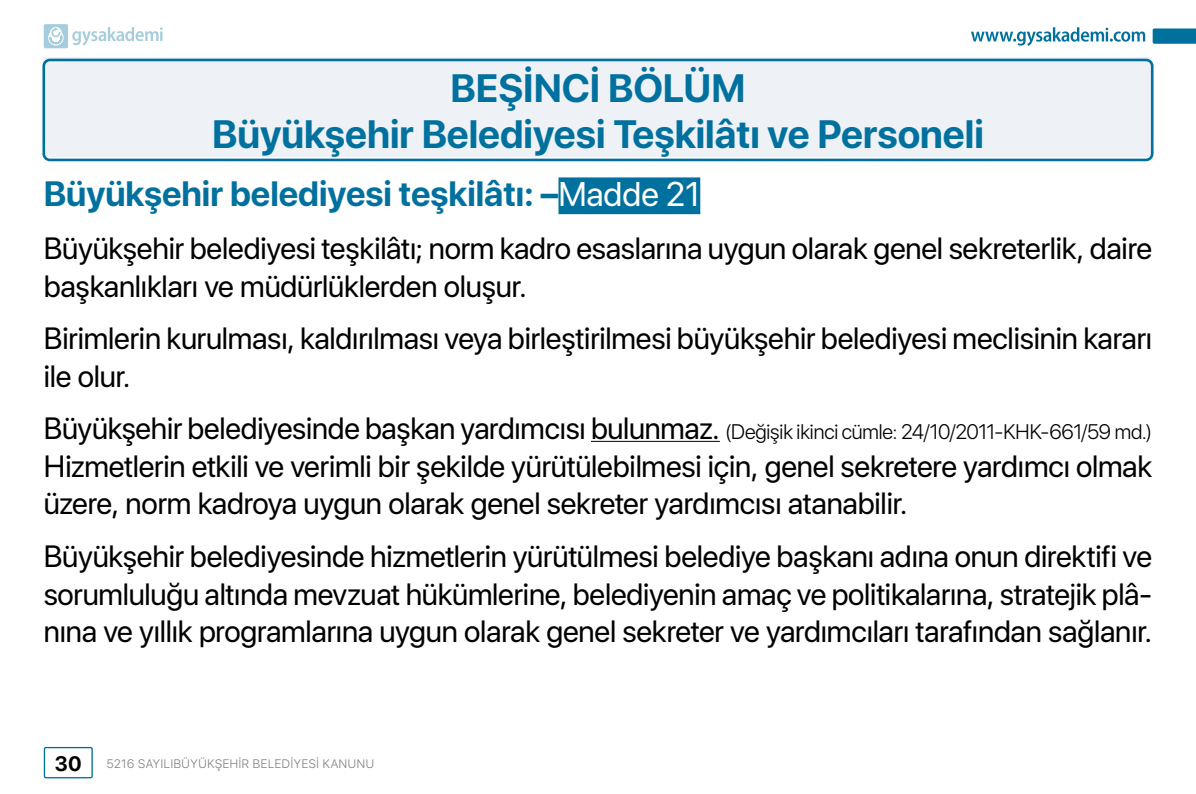
<style>
.page{position:relative;width:1196px;height:794px;background:#fff}
.page>*{position:absolute;margin:0;border:0;box-sizing:border-box;transform-origin:0 0}
.t1{font:700 39.38px/45.5px "SF Pro Display";color:#00719e;text-align:center}
.t2{font:700 35px "SF Pro Display";color:#00719e}
.t3{font:30.62px/37.6px "SF Pro Display";letter-spacing:-.005em;color:#000}
.t4{font:700 20.82px "SF Pro Display";color:#000}
.t5{font:300 12.25px "SF Pro Text";color:#808080}
.s1{font-weight:400;font-size:34.12px;color:#fff}
.s2{font-weight:300;font-size:21px}
</style>
<div class="page">
<div style="left:44px;top:57px;width:1108px;height:100px;background:#eef1f5"></div>
<div style="left:42px;top:59px;width:1111px;height:102px;border:3px solid #00719e;border-radius:6px"></div>
<div style="left:558px;top:177px;width:142px;height:37px;background:#00719e"></div>
<hr style="left:591px;top:441px;width:128px;height:1px;background:#000">
<div style="left:44px;top:747px;width:49px;height:31px;border:1px solid #00719e;border-radius:2px"></div>
<svg style="left:971px;top:27px;width:173px;height:19px"></svg>
<svg style="left:1152px;top:28px;width:43px;height:16px"></svg>
<svg style="left:44px;top:24px;width:119px;height:24px"></svg>
<p class="t1" style="left:212px;top:66px;width:773px">BEŞİNCİ BÖLÜM<br>Büyükşehir Belediyesi Teşkilâtı ve Personeli</p>
<p class="t2" style="left:44px;top:174px;width:658px">Büyükşehir belediyesi teşkilâtı: –<span class="s1">Madde 21</span></p>
<p class="t3" style="left:44px;top:229px;width:1109px">Büyükşehir belediyesi teşkilâtı; norm kadro esaslarına uygun olarak genel sekreterlik, daire başkanlıkları ve müdürlüklerden oluşur.</p>
<p class="t3" style="left:44px;top:319px;width:1109px">Birimlerin kurulması, kaldırılması veya birleştirilmesi büyükşehir belediyesi meclisinin kararı ile olur.</p>
<p class="t3" style="left:44px;top:409px;width:1109px;text-align:justify">Büyükşehir belediyesinde başkan yardımcısı bulunmaz. <span class="s2">(Değişik ikinci cümle: 24/10/2011-KHK-661/59 md.)<br></span>Hizmetlerin etkili ve verimli bir şekilde yürütülebilmesi için, genel sekretere yardımcı olmak üzere, norm kadroya uygun olarak genel sekreter yardımcısı atanabilir.</p>
<p class="t3" style="left:44px;top:537px;width:1109px;text-align:justify">Büyükşehir belediyesinde hizmetlerin yürütülmesi belediye başkanı adına onun direktifi ve sorumluluğu altında mevzuat hükümlerine, belediyenin amaç ve politikalarına, stratejik plâ&shy;nına ve yıllık programlarına uygun olarak genel sekreter ve yardımcıları tarafından sağlanır.</p>
<p class="t4" style="left:55px;top:751px;width:28px">30</p>
<p class="t5" style="left:106px;top:755px;width:269px">5216 SAYILIBÜYÜKŞEHİR BELEDİYESİ KANUNU</p>
</div>
